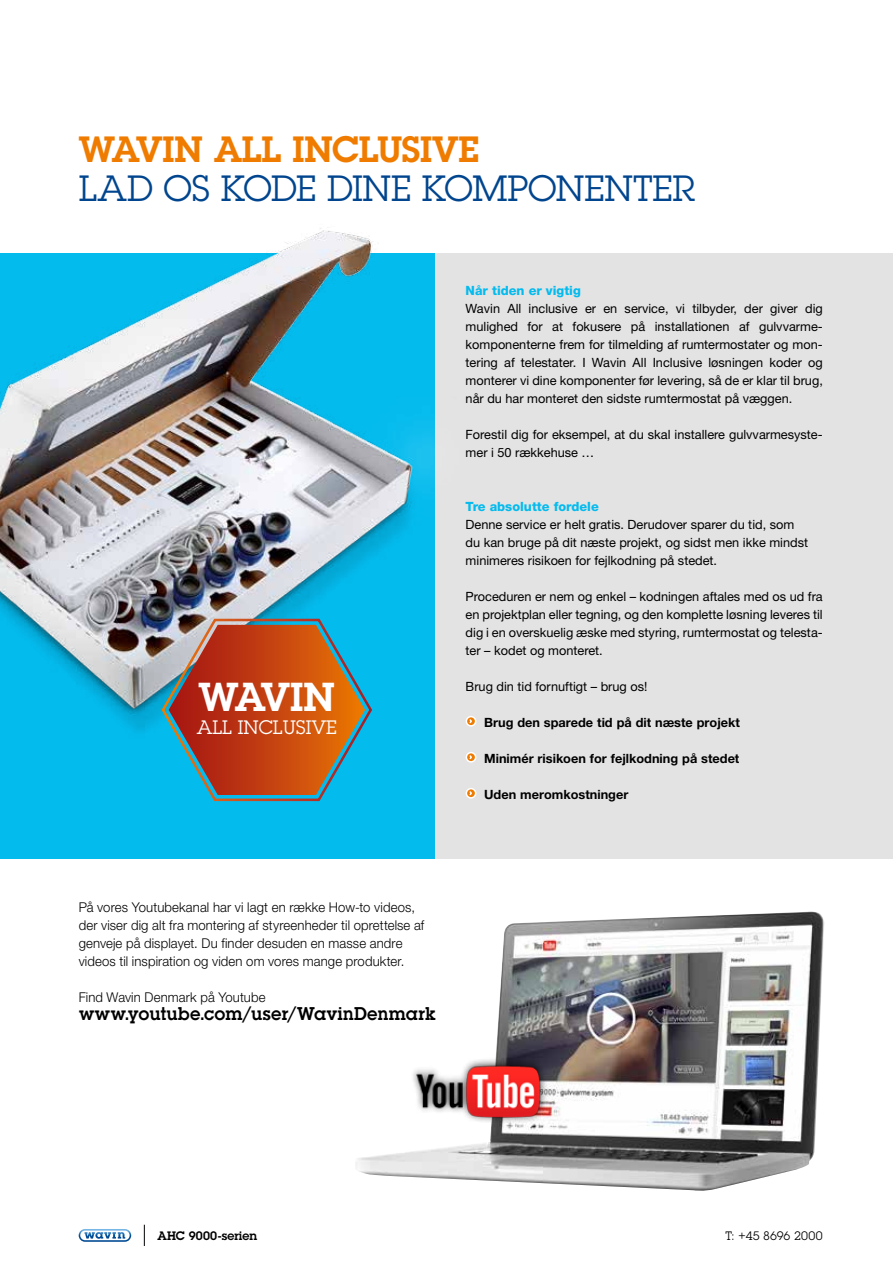
<style>
.page{position:relative;width:893px;height:1263px;background:#fff}
.page>*{position:absolute;margin:0;border:0;box-sizing:border-box;transform-origin:0 0}
.t1{font:600 39.6px "Lubalin Graph Std";letter-spacing:-.05em;color:#fff}
.t2{font:35.7px "Lubalin Graph Std";color:#00458e}
.t3{font:600 35.7px "Lubalin Graph Std";letter-spacing:-.01em;color:#ef7c00}
.t4{font:19.05px "Lubalin Graph Std";color:#fff}
.t5{font:16.5px "Lubalin Demi";color:#000}
.t6{font:300 13.5px/18px "Helvetica Neue";letter-spacing:.01em;color:#000}
.t7{font:12.75px/18px "Helvetica Neue";color:#000;text-align:justify}
.t8{font:700 12.75px "Helvetica Neue";color:#000}
.t9{font:800 12.75px "Helvetica Neue";color:#04bbee}
.t10{font:600 12px "Lubalin Graph Std";letter-spacing:.005em;color:#000}
.t11{font:12px "Lubalin Graph Std";letter-spacing:.005em;color:#000}
</style>
<div class="page">
<svg style="left:79px;top:1229px;width:52px;height:13px"></svg>
<svg style="left:144px;top:1225px;width:1px;height:21px"></svg>
<div style="left:0;top:254px;width:436px;height:604px;background:#04bbee"></div>
<div style="left:436px;top:254px;width:457px;height:604px;background:#e3e3e3"></div>
<img style="left:0;top:228px;width:475px;height:527px">
<svg style="left:160px;top:616px;width:214px;height:186px"></svg>
<div style="left:466px;top:716px;width:10px;height:11px;border:2px solid #fff;border-radius:50%"></div>
<svg style="left:468px;top:718px;width:5px;height:7px"></svg>
<div style="left:466px;top:752px;width:10px;height:11px;border:2px solid #fff;border-radius:50%"></div>
<svg style="left:468px;top:754px;width:5px;height:7px"></svg>
<div style="left:466px;top:788px;width:10px;height:11px;border:2px solid #fff;border-radius:50%"></div>
<svg style="left:468px;top:790px;width:5px;height:7px"></svg>
<img style="left:355px;top:911px;width:469px;height:280px">
<img style="left:387px;top:1032px;width:186px;height:113px">
<h2 class="t3" style="left:79px;top:125px;width:402px">WAVIN ALL INCLUSIVE</h2>
<h2 class="t2" style="left:79px;top:166px;width:618px">LAD OS KODE DINE KOMPONENTER</h2>
<h1 class="t1" style="left:199px;top:670px;width:138px">WAVIN</h1>
<h3 class="t4" style="left:197px;top:716px;width:142px">ALL INCLUSIVE</h3>
<p class="t9" style="left:466px;top:282px;width:117px">Når tiden er vigtig</p>
<p class="t7" style="left:466px;top:299px;width:359px">Wavin All inclusive er en service, vi tilbyder, der giver dig mulighed for at fokusere på installationen af gulvvarme&shy;komponenterne frem for tilmelding af rumtermostater og mon&shy;tering af telestater. I Wavin All Inclusive løsningen koder og monterer vi dine komponenter før levering, så de er klar til brug, når du har monteret den sidste rumtermostat på væggen.</p>
<p class="t7" style="left:466px;top:425px;width:359px">Forestil dig for eksempel, at du skal installere gulvvarmesyste&shy;mer i 50 rækkehuse …</p>
<p class="t9" style="left:466px;top:498px;width:135px">Tre absolutte fordele</p>
<p class="t7" style="left:466px;top:515px;width:344px;text-align:left">Denne service er helt gratis. Derudover sparer du tid, som du kan bruge på dit næste projekt, og sidst men ikke mindst minimeres risikoen for fejlkodning på stedet.</p>
<p class="t7" style="left:466px;top:587px;width:359px">Proceduren er nem og enkel – kodningen aftales med os ud fra en projektplan eller tegning, og den komplette løsning leveres til dig i en overskuelig æske med styring, rumtermostat og telesta&shy;ter – kodet og monteret.</p>
<p class="t7" style="left:466px;top:677px;width:183px">Brug din tid fornuftigt – brug os!</p>
<p class="t8" style="left:484px;top:714px;width:257px">Brug den sparede tid på dit næste projekt</p>
<p class="t8" style="left:484px;top:750px;width:257px">Minimér risikoen for fejlkodning på stedet</p>
<p class="t8" style="left:484px;top:786px;width:146px">Uden meromkostninger</p>
<p class="t6" style="left:79px;top:898px;width:347px">På vores Youtubekanal har vi lagt en række How-to videos, der viser dig alt fra montering af styreenheder til oprettelse af genveje på displayet. Du finder desuden en masse andre videos til inspiration og viden om vores mange produkter.</p>
<p class="t6" style="left:79px;top:988px;width:188px">Find Wavin Denmark på Youtube</p>
<p class="t5" style="left:79px;top:1002px;width:359px">www.youtube.com/user/WavinDenmark</p>
<p class="t10" style="left:157px;top:1227px;width:101px">AHC 9000-serien</p>
<p class="t11" style="left:725px;top:1228px;width:99px">T: +45 8696 2000</p>
</div>
